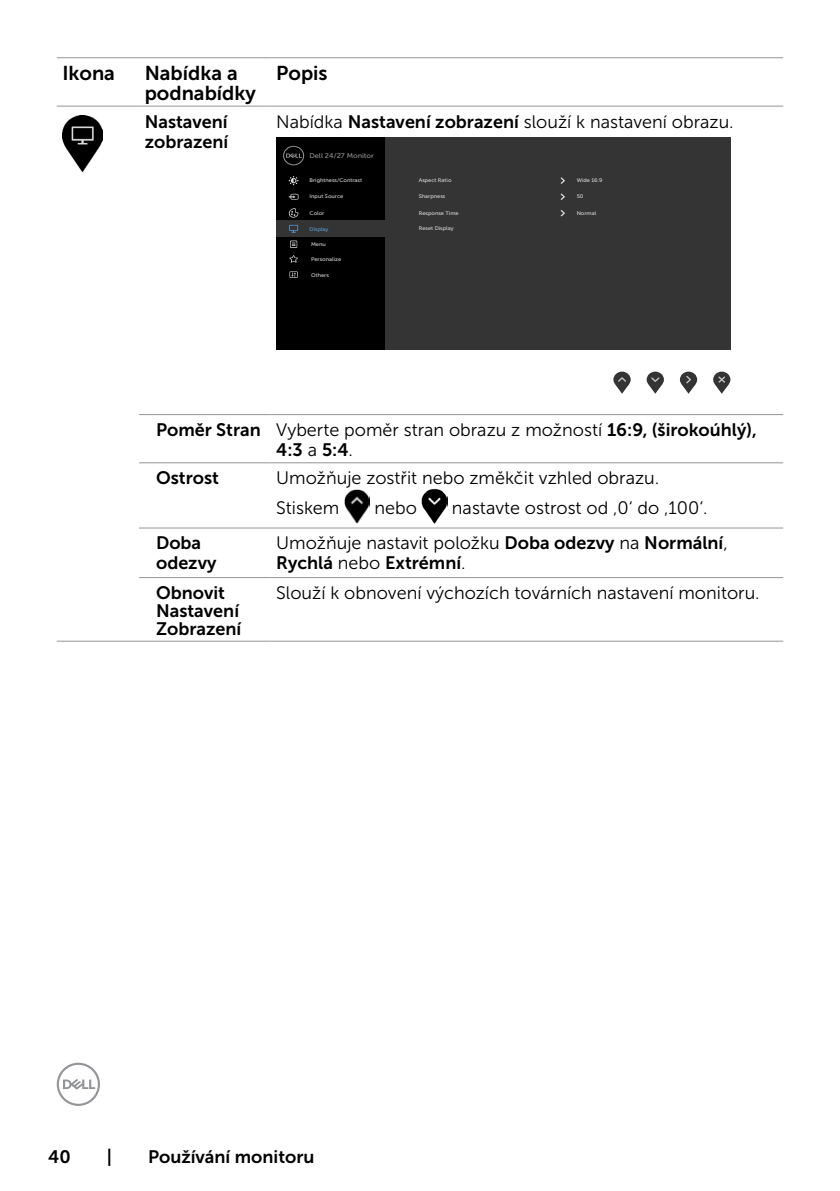
<style>
.page{position:relative;width:840px;height:1191px;background:#fff}
.page>*{position:absolute;margin:0;border:0;box-sizing:border-box;transform-origin:0 0}
.t1{font:20px/20px "Museo Sans For Dell 700";color:#000}
.t2{font:18px/30px "Museo Sans For Dell 300";color:#000}
.t3{font:18px/20px "Museo Sans For Dell 700";color:#000}
.t4{font:6.8px "Museo Sans For Dell 500";color:#939393;scale:1.08 1}
.t5{font:5.2px "Museo Sans For Dell 500";color:#d9d9d9;scale:1.08 1}
.t6{font:5.2px "Museo Sans For Dell 500";color:#5b9bd5;scale:1.08 1}
.s1{font-family:"Museo Sans For Dell 700"}
.s2{font-family:"Museo Sans For Dell 300"}
</style>
<div class="page">
<svg style="left:57px;top:1062px;width:43px;height:44px"></svg>
<hr style="left:57px;top:106px;width:82px;height:1px;background:#939598">
<hr style="left:139px;top:106px;width:131px;height:1px;background:#939598">
<hr style="left:270px;top:106px;width:512px;height:1px;background:#939598">
<hr style="left:57px;top:57px;width:82px;height:1px;background:#939598">
<hr style="left:139px;top:57px;width:131px;height:1px;background:#939598">
<hr style="left:270px;top:57px;width:512px;height:1px;background:#939598">
<hr style="left:139px;top:414px;width:131px;height:1px;background:#939598">
<hr style="left:270px;top:414px;width:512px;height:1px;background:#939598">
<hr style="left:139px;top:462px;width:131px;height:1px;background:#939598">
<hr style="left:270px;top:462px;width:512px;height:1px;background:#939598">
<hr style="left:139px;top:527px;width:131px;height:1px;background:#939598">
<hr style="left:270px;top:527px;width:512px;height:1px;background:#939598">
<hr style="left:139px;top:577px;width:131px;height:1px;background:#939598">
<hr style="left:270px;top:577px;width:512px;height:1px;background:#939598">
<hr style="left:57px;top:641px;width:82px;height:1px;background:#939598">
<hr style="left:139px;top:641px;width:131px;height:1px;background:#939598">
<hr style="left:270px;top:641px;width:512px;height:1px;background:#939598">
<img style="left:62px;top:115px;width:41px;height:57px">
<div style="left:276px;top:137px;width:453px;height:213px;background:#343435"></div>
<div style="left:276px;top:137px;width:109px;height:213px;background:#000"></div>
<div style="left:276px;top:220px;width:111px;height:17px;background:#343435"></div>
<svg style="left:283px;top:146px;width:21px;height:19px"></svg>
<svg style="left:288px;top:194px;width:10px;height:6px"></svg>
<svg style="left:288px;top:208px;width:10px;height:10px"></svg>
<svg style="left:289px;top:255px;width:9px;height:8px"></svg>
<svg style="left:289px;top:225px;width:9px;height:6px"></svg>
<svg style="left:290px;top:226px;width:7px;height:7px"></svg>
<svg style="left:290px;top:240px;width:7px;height:8px"></svg>
<svg style="left:290px;top:241px;width:6px;height:6px"></svg>
<svg style="left:289px;top:271px;width:8px;height:7px"></svg>
<svg style="left:290px;top:272px;width:7px;height:5px"></svg>
<svg style="left:288px;top:176px;width:10px;height:9px"></svg>
<svg style="left:613px;top:371px;width:17px;height:16px"></svg>
<svg style="left:615px;top:377px;width:13px;height:17px"></svg>
<svg style="left:646px;top:371px;width:17px;height:16px"></svg>
<svg style="left:648px;top:377px;width:14px;height:17px"></svg>
<svg style="left:679px;top:371px;width:17px;height:16px"></svg>
<svg style="left:681px;top:376px;width:14px;height:18px"></svg>
<svg style="left:712px;top:371px;width:17px;height:16px"></svg>
<svg style="left:714px;top:376px;width:14px;height:18px"></svg>
<svg style="left:560px;top:193px;width:4px;height:7px"></svg>
<svg style="left:560px;top:210px;width:4px;height:6px"></svg>
<svg style="left:560px;top:177px;width:4px;height:7px"></svg>
<img style="left:344px;top:490px;width:25px;height:34px">
<img style="left:421px;top:489px;width:26px;height:34px">
<p class="t1" style="left:62px;top:63px;width:54px">Ikona</p>
<p class="t1" style="left:145px;top:63px;width:113px">Nabídka a podnabídky</p>
<p class="t1" style="left:276px;top:63px;width:53px">Popis</p>
<p class="t3" style="left:145px;top:111px;width:85px">Nastavení zobrazení</p>
<p class="t2" style="left:276px;top:106px;width:459px">Nabídka <span class="s1">Nastavení zobrazení</span> slouží k nastavení obrazu.</p>
<p class="t4" style="left:309px;top:152px;width:61px">Dell 24/27 Monitor</p>
<p class="t5" style="left:309px;top:194px;width:33px">Input Source</p>
<p class="t5" style="left:309px;top:210px;width:15px">Color</p>
<p class="t5" style="left:309px;top:178px;width:50px">Brightness/Contrast</p>
<p class="t5" style="left:418px;top:178px;width:32px">Aspect Ratio</p>
<p class="t5" style="left:576px;top:178px;width:26px">Wide 16:9</p>
<p class="t5" style="left:576px;top:194px;width:8px">50</p>
<p class="t5" style="left:576px;top:210px;width:20px">Normal</p>
<p class="t5" style="left:418px;top:194px;width:26px">Sharpness</p>
<p class="t5" style="left:418px;top:226px;width:34px">Reset Display</p>
<p class="t5" style="left:418px;top:210px;width:38px">Response Time</p>
<p class="t6" style="left:309px;top:226px;width:19px">Display</p>
<p class="t5" style="left:311px;top:241px;width:15px">Menu</p>
<p class="t5" style="left:311px;top:272px;width:18px">Others</p>
<p class="t5" style="left:311px;top:256px;width:29px">Personalize</p>
<p class="t2" style="left:156px;top:414px;width:602px"><span class="s1">Poměr Stran</span> Vyberte poměr stran obrazu z možností <span class="s1">16:9, (širokoúhlý),</span></p>
<p class="t3" style="left:276px;top:439px;width:78px">4:3 <span class="s2">a</span> 5:4<span class="s2">.</span></p>
<p class="t3" style="left:156px;top:467px;width:64px">Ostrost</p>
<p class="t2" style="left:276px;top:463px;width:384px">Umožňuje zostřit nebo změkčit vzhled obrazu.<br>Stiskem</p>
<p class="t2" style="left:374px;top:493px;width:44px">nebo</p>
<p class="t2" style="left:451px;top:493px;width:257px">nastavte ostrost od ‚0‘ do ‚100‘.</p>
<p class="t3" style="left:156px;top:533px;width:62px">Doba odezvy</p>
<p class="t2" style="left:276px;top:528px;width:453px">Umožňuje nastavit položku <span class="s1">Doba odezvy</span> na <span class="s1">Normální</span>,</p>
<p class="t3" style="left:276px;top:553px;width:191px">Rychlá <span class="s2">nebo</span> Extrémní<span class="s2">.</span></p>
<p class="t3" style="left:156px;top:583px;width:87px;line-height:18px">Obnovit<br>Nastavení<br>Zobrazení</p>
<p class="t2" style="left:276px;top:577px;width:485px">Slouží k obnovení výchozích továrních nastavení monitoru.</p>
<p class="t3" style="left:48px;top:1146px;width:24px">40</p>
<p class="t3" style="left:107px;top:1146px;width:7px">|</p>
<p class="t3" style="left:148px;top:1146px;width:168px">Používání monitoru</p>
</div>
